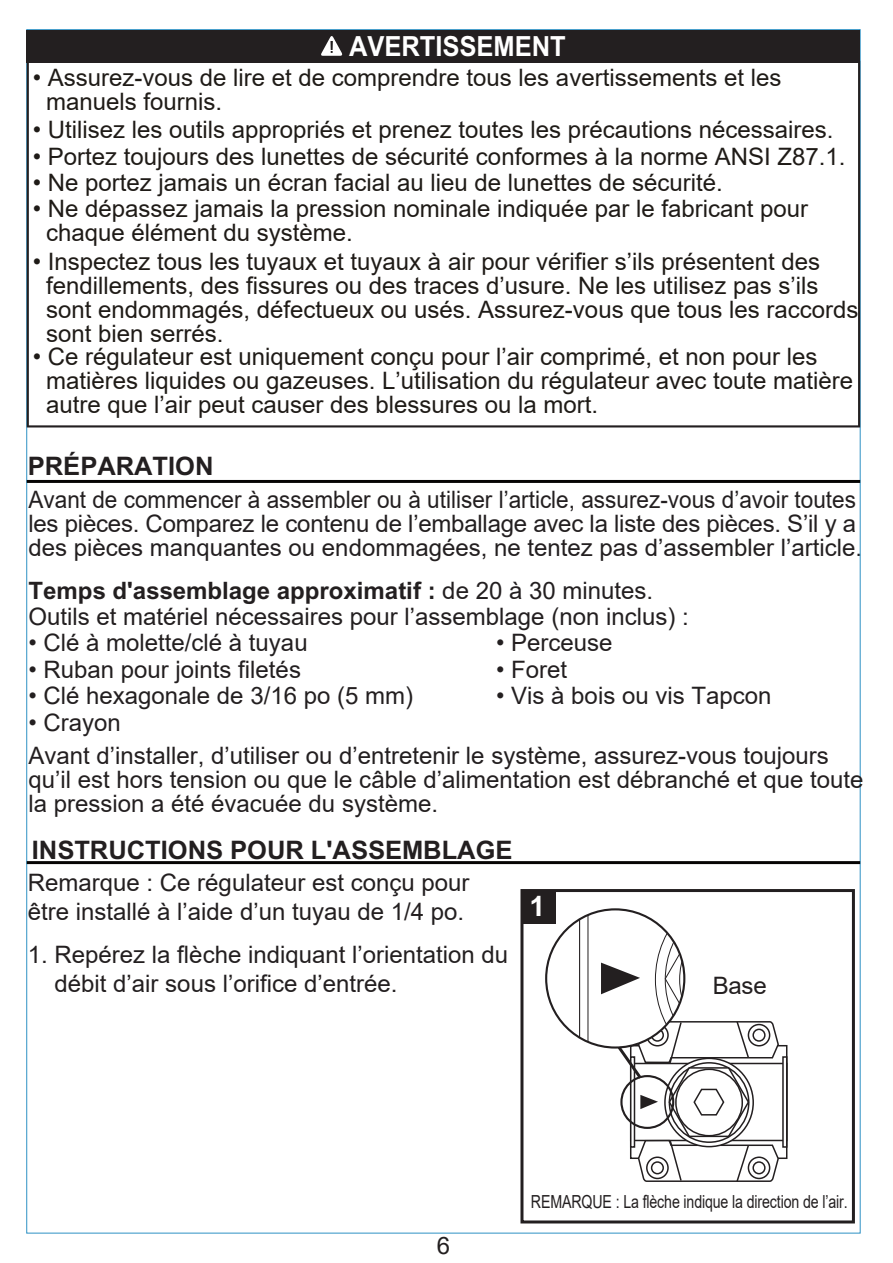
<style>
.page{position:relative;width:893px;height:1263px;background:#fff}
.page>*{position:absolute;margin:0;border:0;box-sizing:border-box;transform-origin:0 0}
.t1{font:700 28.2px "Arial";color:#fff}
.t2{font:700 27.9px "Arial";color:#fff;scale:.92 1}
.t3{font:700 25.5px "Arial";color:#231f20}
.t4{font:24px/24px "Arial";color:#1f1b17}
.t5{font:24px/24px "Arial";color:#231f20}
.t6{font:24px/24px "Arial";color:#231f20;scale:.94 1}
.t7{font:18px "Arial";letter-spacing:-.01em;color:#231f20;scale:.79 1}
.s1{font-weight:700}
</style>
<div class="page">
<div style="left:27px;top:30px;width:833px;height:32px;background:#231f20"></div>
<svg style="left:321px;top:36px;width:22px;height:20px"></svg>
<svg style="left:27px;top:62px;width:833px;height:365px"></svg>
<hr style="left:27px;top:480px;width:833px;height:3px;background:#050403">
<hr style="left:27px;top:861px;width:833px;height:3px;background:#050403">
<div style="left:520px;top:889px;width:335px;height:334px;border:3px solid #231f20"></div>
<div style="left:522px;top:890px;width:33px;height:34px;background:#231f20"></div>
<svg style="left:782px;top:1056px;width:5px;height:92px"></svg>
<svg style="left:579px;top:909px;width:201px;height:273px"></svg>
<p class="t2" style="left:349px;top:30px;width:237px">AVERTISSEMENT</p>
<p class="t4" style="left:46px;top:66px;width:737px;text-indent:-13px">• Assurez-vous de lire et de comprendre tous les avertissements et les manuels fournis.</p>
<p class="t4" style="left:33px;top:118px;width:802px">• Utilisez les outils appropriés et prenez toutes les précautions nécessaires.</p>
<p class="t4" style="left:33px;top:144px;width:814px">• Portez toujours des lunettes de sécurité conformes à la norme ANSI Z87.1.</p>
<p class="t4" style="left:33px;top:170px;width:692px">• Ne portez jamais un écran facial au lieu de lunettes de sécurité.</p>
<p class="t4" style="left:46px;top:197px;width:764px;text-indent:-13px">• Ne dépassez jamais la pression nominale indiquée par le fabricant pour chaque élément du système.</p>
<p class="t4" style="left:46px;top:250px;width:814px;text-indent:-13px">• Inspectez tous les tuyaux et tuyaux à air pour vérifier s’ils présentent des fendillements, des fissures ou des traces d’usure. Ne les utilisez pas s’ils sont endommagés, défectueux ou usés. Assurez-vous que tous les raccords sont bien serrés.</p>
<p class="t4" style="left:46px;top:345px;width:809px;text-indent:-13px">• Ce régulateur est uniquement conçu pour l’air comprimé, et non pour les matières liquides ou gazeuses. L’utilisation du régulateur avec toute matière autre que l’air peut causer des blessures ou la mort.</p>
<p class="t3" style="left:28px;top:451px;width:187px">PRÉPARATION</p>
<p class="t6" style="left:28px;top:488px;width:888px">Avant de commencer à assembler ou à utiliser l’article, assurez-vous d’avoir toutes les pièces. Comparez le contenu de l’emballage avec la liste des pièces. S’il y a des pièces manquantes ou endommagées, ne tentez pas d’assembler l’article.</p>
<p class="t5" style="left:28px;top:577px;width:662px;line-height:26.4px"><span class="s1">Temps d'assemblage approximatif :</span> de 20 à 30 minutes.<br>Outils et matériel nécessaires pour l’assemblage (non inclus) :</p>
<p class="t5" style="left:28px;top:631px;width:281px">• Clé à molette/clé à tuyau</p>
<p class="t5" style="left:28px;top:657px;width:274px">• Ruban pour joints filetés</p>
<p class="t5" style="left:28px;top:683px;width:386px">• Clé hexagonale de 3/16 po (5 mm)</p>
<p class="t5" style="left:28px;top:744px;width:837px">Avant d’installer, d’utiliser ou d’entretenir le système, assurez-vous toujours qu’il est hors tension ou que le câble d’alimentation est débranché et que toute la pression a été évacuée du système.</p>
<p class="t3" style="left:32px;top:835px;width:482px">INSTRUCTIONS POUR L'ASSEMBLAGE</p>
<p class="t5" style="left:496px;top:631px;width:118px">• Perceuse</p>
<p class="t5" style="left:496px;top:657px;width:73px">• Foret</p>
<p class="t5" style="left:496px;top:683px;width:277px">• Vis à bois ou vis Tapcon</p>
<p class="t5" style="left:28px;top:710px;width:94px">• Crayon</p>
<p class="t5" style="left:28px;top:868px;width:443px;line-height:28.8px">Remarque : Ce régulateur est conçu pour être installé à l’aide d’un tuyau de 1/4 po.</p>
<p class="t5" style="left:55px;top:940px;width:455px;line-height:28.8px;text-indent:-27px">1. Repérez la flèche indiquant l’orientation du débit d’air sous l’orifice d’entrée.</p>
<p class="t1" style="left:529px;top:889px;width:17px">1</p>
<p class="t5" style="left:713px;top:973px;width:55px">Base</p>
<p class="t5" style="left:437px;top:1233px;width:15px">6</p>
<p class="t7" style="left:531px;top:1189px;width:402px">REMARQUE : La flèche indique la direction de l’air.</p>
</div>
